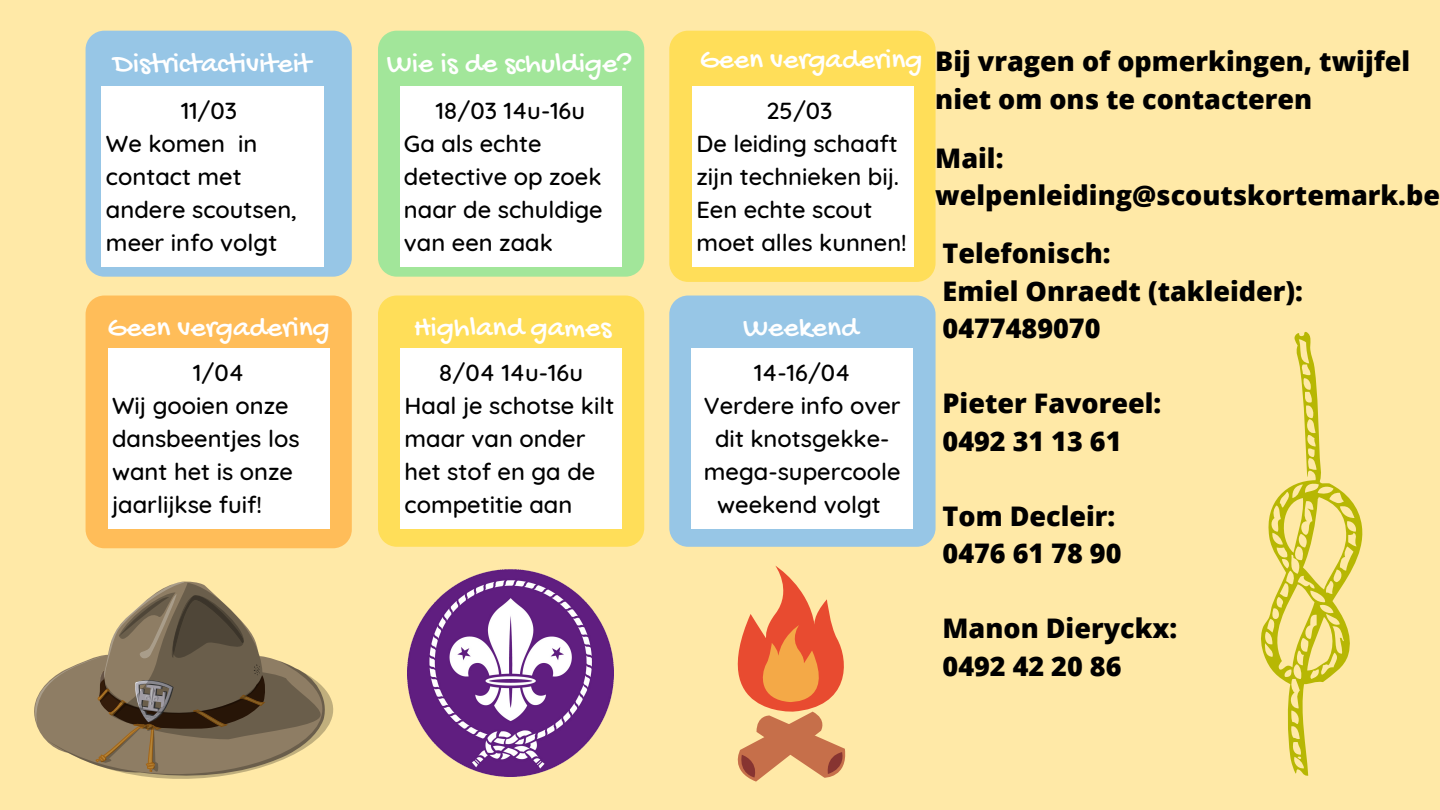
<style>
.page{position:relative;width:1440px;height:810px;background:#ffe9a7}
.page>*{position:absolute;margin:0;border:0;box-sizing:border-box;transform-origin:0 0}
.t1{font:29.6px "Gochi Hand";color:#fff}
.t2{font:800 27px/37.5px "Open Sans";color:#000}
.t3{font:500 23.6px/33px "Quicksand";color:#000}
</style>
<div class="page">
<div style="left:86px;top:31px;width:266px;height:246px;background:#97c6e6"></div>
<div style="left:378px;top:31px;width:266px;height:246px;background:#a2e69a"></div>
<div style="left:669px;top:31px;width:267px;height:251px;background:#ffde59"></div>
<div style="left:86px;top:296px;width:266px;height:252px;background:#ffbd59"></div>
<div style="left:669px;top:296px;width:267px;height:251px;background:#97c6e6"></div>
<div style="left:378px;top:296px;width:266px;height:251px;background:#ffde59"></div>
<div style="left:102px;top:86px;width:222px;height:181px;background:#fff"></div>
<div style="left:692px;top:86px;width:222px;height:181px;background:#fff"></div>
<div style="left:400px;top:86px;width:222px;height:181px;background:#fff"></div>
<div style="left:691px;top:348px;width:222px;height:181px;background:#fff"></div>
<div style="left:400px;top:348px;width:222px;height:181px;background:#fff"></div>
<div style="left:108px;top:348px;width:222px;height:181px;background:#fff"></div>
<svg style="left:121px;top:657px;width:213px;height:122px"></svg>
<svg style="left:34px;top:581px;width:232px;height:191px"></svg>
<img style="left:407px;top:569px;width:206px;height:207px">
<svg style="left:737px;top:566px;width:109px;height:216px"></svg>
<svg style="left:1261px;top:331px;width:102px;height:445px"></svg>
<p class="t1" style="left:114px;top:48px;width:199px">Districtactiviteit</p>
<p class="t1" style="left:387px;top:48px;width:247px">Wie is de schuldige?</p>
<p class="t1" style="left:700px;top:45px;width:224px">Geen vergadering</p>
<p class="t3" style="left:106px;top:94px;width:193px;text-indent:75px">11/03<br>We komen in contact met andere scoutsen, meer info volgt</p>
<p class="t3" style="left:696px;top:94px;width:212px;text-indent:70px">25/03<br>De leiding schaaft zijn technieken bij.<br>Een echte scout moet alles kunnen!</p>
<p class="t3" style="left:404px;top:94px;width:200px;text-indent:32px">18/03 14u-16u<br>Ga als echte detective op zoek naar de schuldige van een zaak</p>
<p class="t1" style="left:107px;top:312px;width:224px">Geen vergadering</p>
<p class="t1" style="left:414px;top:312px;width:199px">Highland games</p>
<p class="t1" style="left:743px;top:312px;width:117px">Weekend</p>
<p class="t3" style="left:112px;top:356px;width:189px;text-indent:81px">1/04<br>Wij gooien onze dansbeentjes los want het is onze jaarlijkse fuif!</p>
<p class="t3" style="left:405px;top:356px;width:211px;text-indent:34px">8/04 14u-16u<br>Haal je schotse kilt maar van onder het stof en ga de competitie aan</p>
<p class="t3" style="left:704px;top:356px;width:198px;text-align:center">14-16/04<br>Verdere info over dit knotsgekke&shy;mega-supercoole weekend volgt</p>
<p class="t2" style="left:935px;top:42px;width:477px">Bij vragen of opmerkingen, twijfel niet om ons te contacteren</p>
<p class="t2" style="left:935px;top:138px;width:506px">Mail: welpenleiding@scoutskortemark.be</p>
<p class="t2" style="left:943px;top:234px;width:362px">Telefonisch:<br>Emiel Onraedt (takleider):<br>0477489070</p>
<p class="t2" style="left:943px;top:384px;width:220px">Pieter Favoreel:<br>0492 31 13 61</p>
<p class="t2" style="left:943px;top:497px;width:180px">Tom Decleir:<br>0476 61 78 90</p>
<p class="t2" style="left:943px;top:609px;width:236px">Manon Dieryckx:<br>0492 42 20 86</p>
</div>
